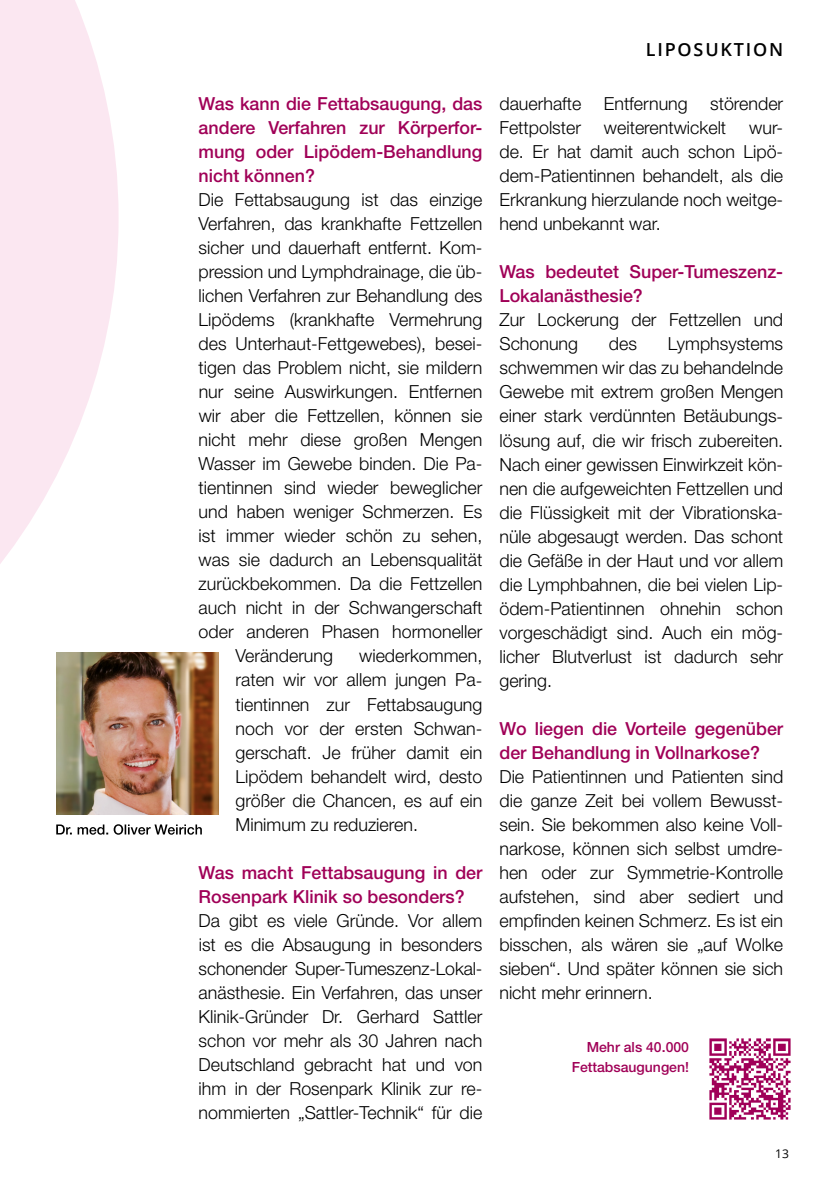
<style>
.page{position:relative;width:840px;height:1191px;background:#fff}
.page>*{position:absolute;margin:0;border:0;box-sizing:border-box;transform-origin:0 0}
.t1{font:300 18px/24px "Helvetica Neue CE";color:#000;text-align:justify}
.t2{font:500 18px/24px "Helvetica Neue CE";color:#a00057}
.t3{font:600 18px "Open Sans";letter-spacing:.1em;color:#000}
.t4{font:500 14px/20px "Helvetica Neue CE";color:#a00057;text-align:right}
.t5{font:12px "Open Sans";color:#000}
</style>
<div class="page">
<svg style="left:0;top:0;width:118px;height:564px;fill:#fbe7f1"></svg>
<img style="left:709px;top:1038px;width:82px;height:82px">
<img style="left:56px;top:652px;width:162px;height:162px">
<svg style="left:56px;top:824px;width:146px;height:10px"></svg>
<p class="t2" style="left:198px;top:92px;width:285px;text-align:justify">Was kann die Fettabsaugung, das andere Verfahren zur Körperfor&shy;mung oder Lipödem-Behandlung nicht können?</p>
<p class="t1" style="left:198px;top:188px;width:285px">Die Fettabsaugung ist das einzige</p>
<p class="t1" style="left:198px;top:212px;width:285px">Verfahren, das krankhafte Fettzellen</p>
<p class="t1" style="left:198px;top:236px;width:285px">sicher und dauerhaft entfernt. Kom-</p>
<p class="t1" style="left:198px;top:260px;width:285px">pression und Lymphdrainage, die üb-</p>
<p class="t1" style="left:198px;top:284px;width:285px">lichen Verfahren zur Behandlung des</p>
<p class="t1" style="left:198px;top:308px;width:285px">Lipödems (krankhafte Vermehrung</p>
<p class="t1" style="left:198px;top:332px;width:285px">des Unterhaut-Fettgewebes), besei-</p>
<p class="t1" style="left:198px;top:356px;width:285px">tigen das Problem nicht, sie mildern</p>
<p class="t1" style="left:198px;top:380px;width:285px">nur seine Auswirkungen. Entfernen</p>
<p class="t1" style="left:198px;top:404px;width:285px">wir aber die Fettzellen, können sie</p>
<p class="t1" style="left:198px;top:428px;width:285px">nicht mehr diese großen Mengen</p>
<p class="t1" style="left:198px;top:452px;width:285px">Wasser im Gewebe binden. Die Pa-</p>
<p class="t1" style="left:198px;top:476px;width:285px">tientinnen sind wieder beweglicher</p>
<p class="t1" style="left:198px;top:500px;width:285px">und haben weniger Schmerzen. Es</p>
<p class="t1" style="left:198px;top:524px;width:285px">ist immer wieder schön zu sehen,</p>
<p class="t1" style="left:198px;top:548px;width:285px">was sie dadurch an Lebensqualität</p>
<p class="t1" style="left:198px;top:572px;width:285px">zurückbekommen. Da die Fettzellen</p>
<p class="t1" style="left:198px;top:596px;width:285px">auch nicht in der Schwangerschaft</p>
<p class="t1" style="left:198px;top:620px;width:285px">oder anderen Phasen hormoneller</p>
<p class="t1" style="left:235px;top:644px;width:99px">Veränderung</p>
<p class="t1" style="left:235px;top:644px;width:248px;text-indent:123px">wiederkommen, raten wir vor allem jungen Pa&shy;tientinnen zur Fettabsaugung noch vor der ersten Schwan&shy;gerschaft. Je früher damit ein Lipödem behandelt wird, desto größer die Chancen, es auf ein Minimum zu reduzieren.</p>
<p class="t2" style="left:198px;top:860px;width:285px">Was macht Fettabsaugung in der<br>Rosenpark Klinik so besonders?</p>
<p class="t1" style="left:198px;top:908px;width:285px">Da gibt es viele Gründe. Vor allem ist es die Absaugung in besonders schonender Super-Tumeszenz-Lokal&shy;anästhesie. Ein Verfahren, das unser Klinik-Gründer Dr. Gerhard Sattler schon vor mehr als 30 Jahren nach Deutschland gebracht hat und von ihm in der Rosenpark Klinik zur re&shy;nommierten „Sattler-Technik“ für die</p>
<p class="t3" style="left:645px;top:37px;width:139px">LIPOSUKTION</p>
<p class="t1" style="left:499px;top:92px;width:285px">dauerhafte Entfernung störender<br>Fettpolster</p>
<p class="t1" style="left:603px;top:116px;width:124px">weiterentwickelt</p>
<p class="t1" style="left:499px;top:116px;width:285px;text-indent:249px">wur&shy;de. Er hat damit auch schon Lipö&shy;dem-Patientinnen behandelt, als die Erkrankung hierzulande noch weitge&shy;hend unbekannt war.</p>
<p class="t2" style="left:499px;top:260px;width:285px">Was bedeutet Super-Tumeszenz-<br>Lokalanästhesie?</p>
<p class="t1" style="left:499px;top:308px;width:285px">Zur Lockerung der Fettzellen und<br>Schonung</p>
<p class="t1" style="left:499px;top:332px;width:285px;text-indent:168px">Lymphsystems schwemmen wir das zu behandelnde Gewebe mit extrem großen Mengen einer stark verdünnten Betäubungs&shy;lösung auf, die wir frisch zubereiten.<br>Nach einer gewissen Einwirkzeit kön&shy;nen die aufgeweichten Fettzellen und die Flüssigkeit mit der Vibrationska&shy;nüle abgesaugt werden. Das schont die Gefäße in der Haut und vor allem die Lymphbahnen, die bei vielen Lip&shy;ödem-Patientinnen ohnehin schon vorgeschädigt sind. Auch ein mög&shy;licher Blutverlust ist dadurch sehr gering.</p>
<p class="t2" style="left:499px;top:716px;width:285px">Wo liegen die Vorteile gegenüber der Behandlung in Vollnarkose?</p>
<p class="t1" style="left:499px;top:764px;width:285px">Die Patientinnen und Patienten sind die ganze Zeit bei vollem Bewusst&shy;sein. Sie bekommen also keine Voll&shy;narkose, können sich selbst umdre&shy;hen oder zur Symmetrie-Kontrolle aufstehen, sind aber sediert und empfinden keinen Schmerz. Es ist ein bisschen, als wären sie „auf Wolke sieben“. Und später können sie sich nicht mehr erinnern.</p>
<p class="t1" style="left:608px;top:332px;width:30px">des</p>
<p class="t4" style="left:571px;top:1036px;width:119px">Mehr als 40.000<br>Fettabsaugungen!</p>
<p class="t5" style="left:774px;top:1145px;width:15px">13</p>
</div>
